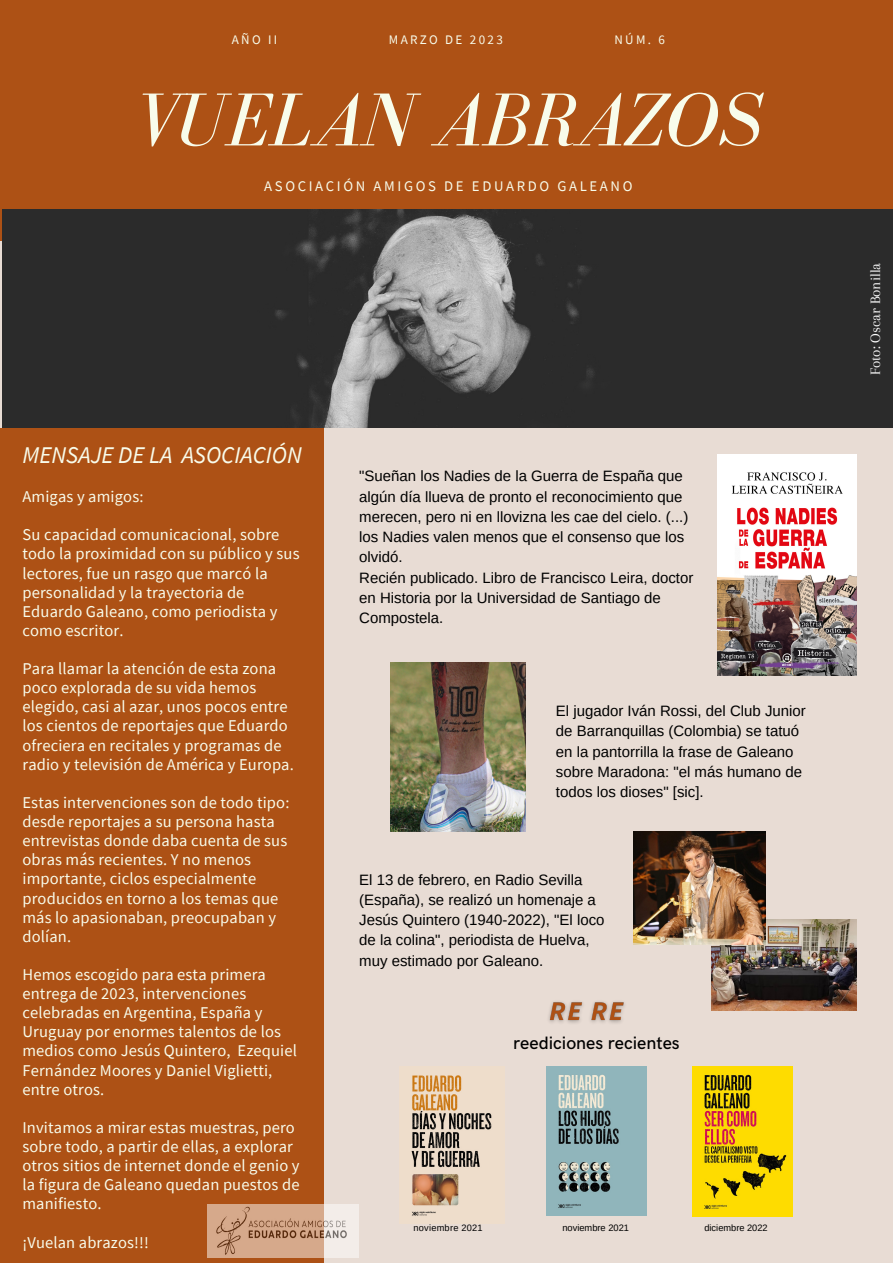
<style>
.page{position:relative;width:893px;height:1264px;background:#fff}
.page>*{position:absolute;margin:0;border:0;box-sizing:border-box;transform-origin:0 0}
.t1{font:italic 77.1px "Bodoni FLF";color:#f8fceb}
.t2{font:italic 24px "Source Sans Pro";color:#f8fceb}
.t3{font:500 18px "HK Grotesk";color:#000}
.t4{font:16.5px/19px "Source Sans Pro";letter-spacing:.01em;color:#f8fceb}
.t5{font:15px/20.2px "Arimo";color:#000}
.t6{font:15px "Arapey";color:#fbfbfb}
.t7{font:14.7px "Source Sans Pro";letter-spacing:.18em;color:#f8fceb}
.t8{font:13.05px "Source Sans Pro";letter-spacing:.18em;color:#f8fceb}
.t9{font:9.3px "Arimo";color:#000}
.t10{font:9.15px "Arimo";letter-spacing:.025em;color:#000}
</style>
<div class="page">
<div style="left:0;top:0;width:892px;height:1262px;background:#e8dcd4"></div>
<div style="left:0;top:428px;width:323px;height:834px;background:#ad5115"></div>
<div style="left:0;top:0;width:892px;height:240px;background:#ad5115"></div>
<img style="left:2px;top:210px;width:890px;height:218px">
<img style="left:207px;top:1204px;width:152px;height:53px">
<img style="left:411px;top:1075px;width:81px;height:141px">
<img style="left:547px;top:1066px;width:99px;height:149px">
<img style="left:692px;top:1066px;width:100px;height:150px">
<img style="left:390px;top:662px;width:135px;height:169px">
<img style="left:548px;top:1001px;width:77px;height:22px">
<img style="left:711px;top:919px;width:145px;height:91px">
<img style="left:633px;top:831px;width:132px;height:113px">
<img style="left:717px;top:454px;width:139px;height:222px">
<p class="t8" style="left:232px;top:32px;width:47px">AÑO II</p>
<p class="t8" style="left:389px;top:32px;width:115px">MARZO DE 2023</p>
<p class="t8" style="left:614px;top:32px;width:52px">NÚM. 6</p>
<h1 class="t1" style="left:134px;top:78px;width:629px">VUELAN ABRAZOS</h1>
<p class="t7" style="left:264px;top:176px;width:370px">ASOCIACIÓN AMIGOS DE EDUARDO GALEANO</p>
<h2 class="t2" style="left:22px;top:439px;width:281px">MENSAJE DE LA ASOCIACIÓN</h2>
<p class="t4" style="left:22px;top:486px;width:122px">Amigas y amigos:</p>
<p class="t4" style="left:22px;top:525px;width:278px">Su capacidad comunicacional, sobre todo la proximidad con su público y sus lectores, fue un rasgo que marcó la personalidad y la trayectoria de<br>Eduardo Galeano, como periodista y como escritor.</p>
<p class="t4" style="left:22px;top:658px;width:273px">Para llamar la atención de esta zona poco explorada de su vida hemos elegido, casi al azar, unos pocos entre los cientos de reportajes que Eduardo ofreciera en recitales y programas de radio y televisión de América y Europa.</p>
<p class="t4" style="left:22px;top:792px;width:268px">Estas intervenciones son de todo tipo: desde reportajes a su persona hasta entrevistas donde daba cuenta de sus obras más recientes. Y no menos importante, ciclos especialmente producidos en torno a los temas que más lo apasionaban, preocupaban y dolían.</p>
<p class="t4" style="left:22px;top:964px;width:276px">Hemos escogido para esta primera entrega de 2023, intervenciones celebradas en Argentina, España y<br>Uruguay por enormes talentos de los medios como Jesús Quintero, Ezequiel<br>Fernández Moores y Daniel Viglietti, entre otros.</p>
<p class="t4" style="left:22px;top:1117px;width:278px">Invitamos a mirar estas muestras, pero sobre todo, a partir de ellas, a explorar otros sitios de internet donde el genio y la figura de Galeano quedan puestos de manifiesto.</p>
<p class="t4" style="left:22px;top:1232px;width:128px">¡Vuelan abrazos!!!</p>
<p class="t5" style="left:359px;top:466px;width:335px">"Sueñan los Nadies de la Guerra de España que algún día llueva de pronto el reconocimiento que merecen, pero ni en llovizna les cae del cielo. (...) los Nadies valen menos que el consenso que los olvidó.<br>Recién publicado. Libro de Francisco Leira, doctor en Historia por la Universidad de Santiago de Compostela.</p>
<p class="t5" style="left:556px;top:700px;width:251px">El jugador Iván Rossi, del Club Junior de Barranquillas (Colombia) se tatuó en la pantorrilla la frase de Galeano sobre Maradona: "el más humano de todos los dioses" [sic].</p>
<p class="t5" style="left:359px;top:869px;width:247px">El 13 de febrero, en Radio Sevilla (España), se realizó un homenaje a Jesús Quintero (1940-2022), "El loco de la colina", periodista de Huelva, muy estimado por Galeano.</p>
<p class="t3" style="left:513px;top:1032px;width:168px">reediciones recientes</p>
<p class="t10" style="left:413px;top:1223px;width:71px">noviembre 2021</p>
<p class="t9" style="left:562px;top:1222px;width:68px">noviembre 2021</p>
<p class="t9" style="left:704px;top:1222px;width:65px">diciembre 2022</p>
<p class="t6" style="left:867px;top:375px;width:114px;rotate:-90deg">Foto: Oscar Bonilla</p>
</div>
